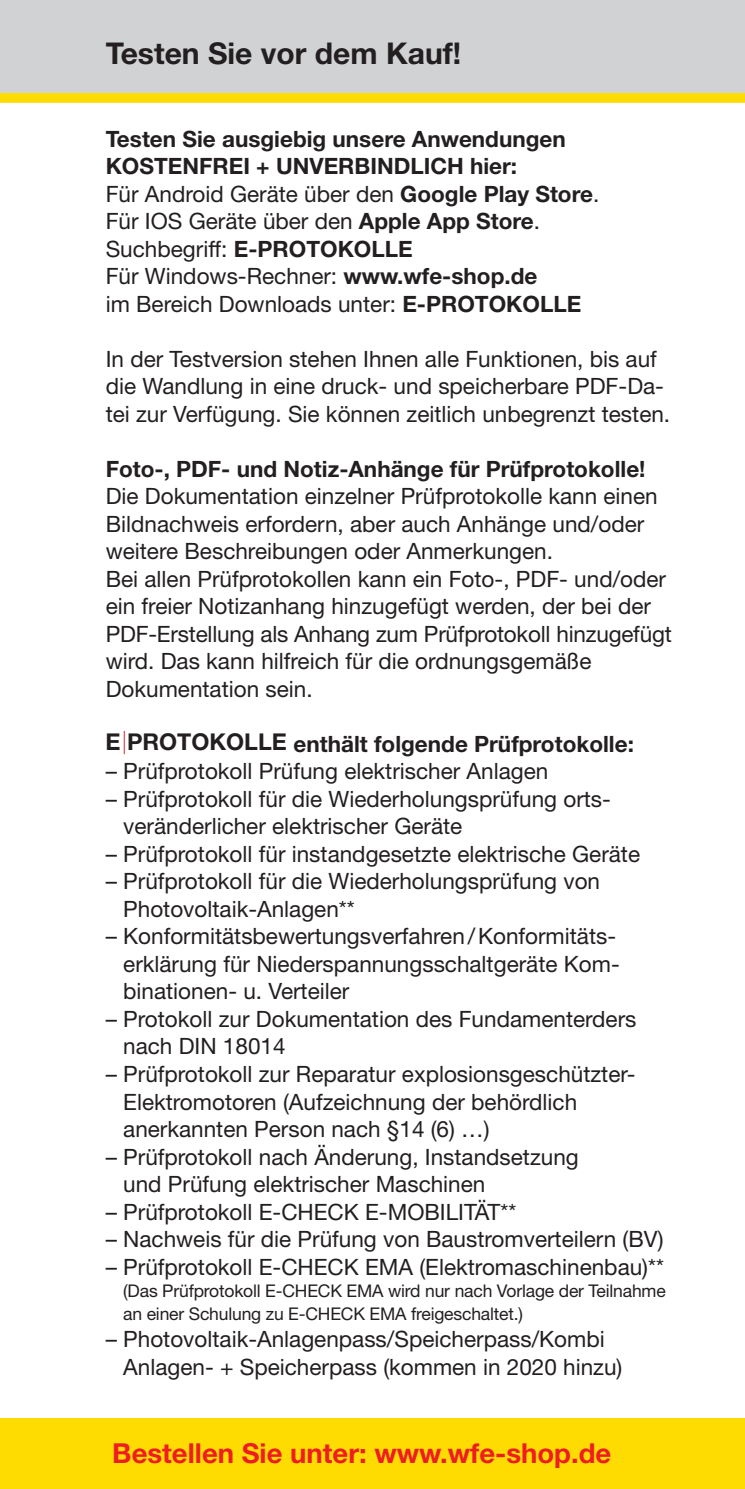
<style>
.page{position:relative;width:745px;height:1489px;background:#fff}
.page>*{position:absolute;margin:0;border:0;box-sizing:border-box;transform-origin:0 0}
.t1{font:700 30px "Helvetica Neue LT Pro";color:#231f20}
.t2{font:700 27.5px "Helvetica Neue LT Pro";color:#ee1d23}
.t3{font:22.5px/27.5px "Helvetica Neue LT Pro";color:#231f20}
.t4{font:700 22.5px/27.5px "Helvetica Neue LT Pro";color:#231f20}
.t5{font:17.5px/22.5px "Helvetica Neue LT Pro";letter-spacing:-.01em;color:#231f20}
.s1{font-weight:400}
.s2{font-size:23.25px}
</style>
<div class="page">
<div style="left:0;top:92px;width:744px;height:11px;background:#ffdc01"></div>
<div style="left:0;top:0;width:744px;height:92px;background:#d1d2d4"></div>
<div style="left:0;top:1417px;width:744px;height:71px;background:#ffdc01"></div>
<svg style="left:124px;top:731px;width:1px;height:23px"></svg>
<h1 class="t1" style="left:106px;top:42px;width:357px">Testen Sie vor dem Kauf!</h1>
<p class="t4" style="left:106px;top:127px;width:494px">Testen Sie ausgiebig unsere Anwendungen KOSTENFREI + UNVERBINDLICH hier:<br><span class="s1">Für Android Geräte über den</span> Google Play Store<span class="s1">.<br>Für IOS Geräte über den</span> Apple App Store<span class="s1">.<br>Suchbegriff:</span> E-PROTOKOLLE<br><span class="s1">Für Windows-Rechner:</span> www.wfe-shop.de<br><span class="s1">im Bereich Downloads unter:</span> E-PROTOKOLLE</p>
<p class="t3" style="left:106px;top:347px;width:565px">In der Testversion stehen Ihnen alle Funktionen, bis auf die Wandlung in eine druck- und speicherbare PDF-Da&shy;tei zur Verfügung. Sie können zeitlich unbegrenzt testen.</p>
<p class="t4" style="left:106px;top:457px;width:541px">Foto-, PDF- und Notiz-Anhänge für Prüfprotokolle!</p>
<p class="t3" style="left:106px;top:484px;width:567px">Die Dokumentation einzelner Prüfprotokolle kann einen Bildnachweis erfordern, aber auch Anhänge und/oder weitere Beschreibungen oder Anmerkungen.<br>Bei allen Prüfprotokollen kann ein Foto-, PDF- und/oder ein freier Notizanhang hinzugefügt werden, der bei der PDF-Erstellung als Anhang zum Prüfprotokoll hinzugefügt wird. Das kann hilfreich für die ordnungsgemäße Dokumentation sein.</p>
<p class="t4" style="left:105px;top:732px;width:529px"><span class="s2">E PROTOKOLLE</span> enthält folgende Prüfprotokolle:</p>
<p class="t3" style="left:106px;top:759px;width:444px">– Prüfprotokoll Prüfung elektrischer Anlagen</p>
<p class="t3" style="left:123px;top:787px;width:489px;text-indent:-18px">– Prüfprotokoll für die Wiederholungsprüfung orts&shy;veränderlicher elektrischer Geräte</p>
<p class="t3" style="left:106px;top:842px;width:535px">– Prüfprotokoll für instandgesetzte elektrische Geräte</p>
<p class="t3" style="left:123px;top:869px;width:478px;text-indent:-18px">– Prüfprotokoll für die Wiederholungsprüfung von<br>Photovoltaik-Anlagen**</p>
<p class="t3" style="left:123px;top:924px;width:497px;text-indent:-18px">– Konformitätsbewertungsverfahren / Konformitäts&shy;erklärung für Niederspannungsschaltgeräte Kom&shy;binationen- u. Verteiler</p>
<p class="t3" style="left:123px;top:1007px;width:514px;text-indent:-18px">– Protokoll zur Dokumentation des Fundamenterders nach DIN 18014</p>
<p class="t3" style="left:123px;top:1062px;width:513px;text-indent:-18px">– Prüfprotokoll zur Reparatur explosionsgeschützter-<br>Elektromotoren (Aufzeichnung der behördlich<br>an erkannten Person nach §14 (6) …)</p>
<p class="t3" style="left:123px;top:1144px;width:457px;text-indent:-18px">– Prüfprotokoll nach Änderung, Instandsetzung und Prüfung elektrischer Maschinen</p>
<p class="t3" style="left:106px;top:1199px;width:412px">– Prüfprotokoll E-CHECK E-MOBILITÄT**</p>
<p class="t3" style="left:106px;top:1227px;width:559px">– Nachweis für die Prüfung von Baustromverteilern (BV)</p>
<p class="t3" style="left:106px;top:1254px;width:559px">– Prüfprotokoll E-CHECK EMA (Elektromaschinenbau)**</p>
<p class="t5" style="left:123px;top:1280px;width:543px">(Das Prüfprotokoll E-CHECK EMA wird nur nach Vorlage der Teilnahme an einer Schulung zu E-CHECK EMA freigeschaltet.)</p>
<p class="t3" style="left:123px;top:1327px;width:500px;text-indent:-18px">– Photovoltaik-Anlagenpass/Speicherpass/Kombi<br>Anlagen- + Speicherpass (kommen in 2020 hinzu)</p>
<p class="t2" style="left:112px;top:1443px;width:500px">Bestellen Sie unter: www.wfe-shop.de</p>
</div>
